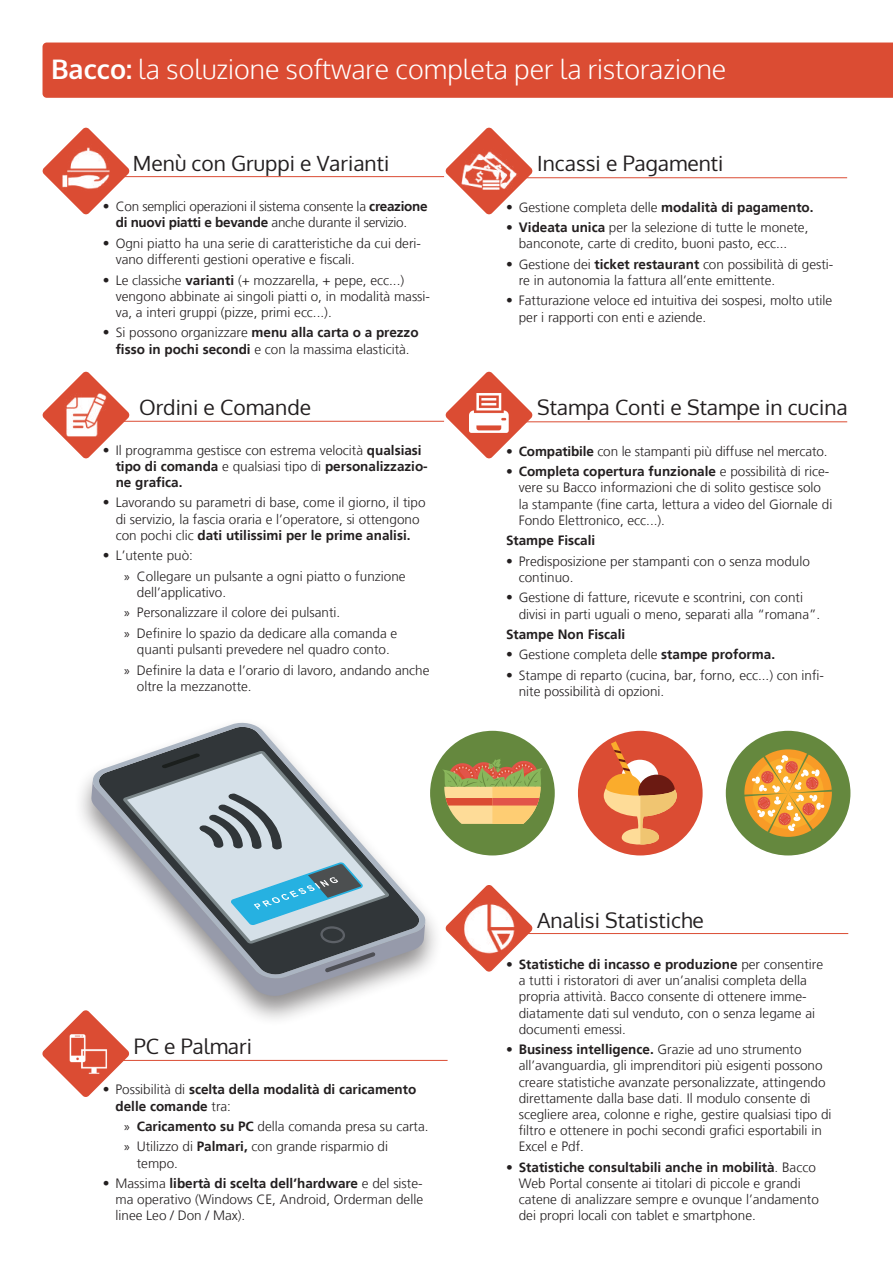
<style>
.page{position:relative;width:893px;height:1263px;background:#fff}
.page>*{position:absolute;margin:0;border:0;box-sizing:border-box;transform-origin:0 0}
.t1{font:300 27px "Oxygen";color:#fff}
.t2{font:21px "Oxygen";color:#231f20}
.t3{font:300 13.5px/16.2px "Frutiger";color:#231f20}
.t4{font:300 13.5px/16.2px "Frutiger";letter-spacing:-.02em;color:#231f20;text-align:center}
.t5{font:700 13.5px/16.2px "Frutiger";color:#231f20}
.s1{font-weight:700}
.s2{font-family:"Myriad Pro";font-weight:400}
.s3{font-weight:300}
</style>
<div class="page">
<div style="left:43px;top:43px;width:850px;height:55px;background:#db4c33"></div>
<hr style="left:83px;top:176px;width:361px;height:1px;background:#db4c33">
<svg style="left:42px;top:127px;width:88px;height:88px"></svg>
<img style="left:62px;top:143px;width:48px;height:49px">
<hr style="left:486px;top:177px;width:361px;height:1px;background:#db4c33">
<svg style="left:445px;top:127px;width:88px;height:88px"></svg>
<img style="left:459px;top:141px;width:60px;height:60px">
<hr style="left:83px;top:421px;width:361px;height:1px;background:#db4c33">
<svg style="left:42px;top:371px;width:88px;height:88px"></svg>
<img style="left:64px;top:393px;width:44px;height:44px">
<hr style="left:486px;top:421px;width:361px;height:1px;background:#db4c33">
<svg style="left:445px;top:371px;width:88px;height:88px"></svg>
<img style="left:467px;top:391px;width:44px;height:44px">
<hr style="left:487px;top:933px;width:361px;height:1px;background:#db4c33">
<svg style="left:445px;top:885px;width:88px;height:87px"></svg>
<img style="left:463px;top:902px;width:52px;height:52px">
<hr style="left:86px;top:1060px;width:362px;height:1px;background:#db4c33">
<svg style="left:42px;top:1021px;width:88px;height:76px"></svg>
<img style="left:67px;top:1032px;width:43px;height:42px">
<div style="left:73px;top:717px;width:370px;height:310px;background:#231f20;opacity:.5"></div>
<svg style="left:91px;top:980px;width:334px;height:16px"></svg>
<svg style="left:90px;top:721px;width:338px;height:259px"></svg>
<svg style="left:123px;top:751px;width:267px;height:193px"></svg>
<svg style="left:127px;top:753px;width:258px;height:188px"></svg>
<svg style="left:199px;top:793px;width:83px;height:56px"></svg>
<svg style="left:325px;top:952px;width:50px;height:20px"></svg>
<svg style="left:231px;top:862px;width:132px;height:81px"></svg>
<div style="left:430px;top:731px;width:125px;height:124px;background:#65883e;border-radius:50%"></div>
<svg style="left:434px;top:758px;width:119px;height:66px"></svg>
<div style="left:578px;top:731px;width:125px;height:124px;background:#db4c33;border-radius:50%"></div>
<svg style="left:604px;top:741px;width:73px;height:106px"></svg>
<div style="left:726px;top:731px;width:124px;height:124px;background:#65883e;border-radius:50%"></div>
<svg style="left:731px;top:742px;width:115px;height:102px"></svg>
<h1 class="t1" style="left:51px;top:52px;width:677px"><span class="s1">Bacco:</span> la soluzione software completa per la ristorazione</h1>
<h2 class="t2" style="left:133px;top:149px;width:258px">Menù con Gruppi e Varianti</h2>
<p class="t4" style="left:103px;top:199px;width:326px">• Con semplici operazioni il sistema consente la <span class="s1">creazione di nuovi piatti e bevande</span> anche durante il servizio.</p>
<p class="t3" style="left:116px;top:235px;width:307px;text-indent:-13px">• Ogni piatto ha una serie di caratteristiche da cui deri&shy;vano differenti gestioni operative e fiscali.</p>
<p class="t3" style="left:116px;top:272px;width:316px;text-indent:-13px">• Le classiche <span class="s1">varianti</span> (+ mozzarella, + pepe, ecc...) vengono abbinate ai singoli piatti o, in modalità massi&shy;va, a interi gruppi (pizze, primi ecc...).</p>
<p class="t3" style="left:103px;top:325px;width:317px;text-align:center">• Si possono organizzare <span class="s1">menu alla carta o a prezzo fisso in pochi secondi</span> e con la massima elasticità.</p>
<h2 class="t2" style="left:139px;top:393px;width:173px">Ordini e Comande</h2>
<p class="t3" style="left:116px;top:442px;width:314px;text-indent:-13px">• Il programma gestisce con estrema velocità <span class="s1">qualsiasi tipo di comanda</span> e qualsiasi tipo di <span class="s1">personalizzazio&shy;ne grafica.</span></p>
<p class="t3" style="left:103px;top:495px;width:324px;text-align:center">• Lavorando su parametri di base, come il giorno, il tipo di servizio, la fascia oraria e l’operatore, si ottengono con pochi clic <span class="s1">dati utilissimi per le prime analisi.</span></p>
<p class="t3" style="left:124px;top:546px;width:283px;line-height:20.4px;text-indent:-21px">• L’utente può:<br><span class="s2">»</span> Collegare un pulsante a ogni piatto o funzione</p>
<p class="t3" style="left:124px;top:582px;width:275px;line-height:20.4px;text-indent:13px">dell’applicativo.<br><span class="s2">»</span> Personalizzare il colore dei pulsanti.<br><span class="s2">»</span> Definire lo spazio da dedicare alla comanda e</p>
<p class="t3" style="left:124px;top:639px;width:307px;line-height:20.4px;text-indent:13px">quanti pulsanti prevedere nel quadro conto.<br><span class="s2">»</span> Definire la data e l’orario di lavoro, andando anche</p>
<p class="t3" style="left:137px;top:678px;width:116px">oltre la mezzanotte.</p>
<h2 class="t2" style="left:537px;top:149px;width:188px">Incassi e Pagamenti</h2>
<p class="t3" style="left:506px;top:199px;width:309px">• Gestione completa delle <span class="s1">modalità di pagamento.</span></p>
<p class="t3" style="left:519px;top:220px;width:291px;text-indent:-13px"><span class="s1">• Videata unica</span> per la selezione di tutte le monete, banconote, carte di credito, buoni pasto, ecc...</p>
<p class="t3" style="left:519px;top:256px;width:316px;text-indent:-13px">• Gestione dei <span class="s1">ticket restaurant</span> con possibilità di gesti&shy;re in autonomia la fattura all’ente emittente.</p>
<p class="t3" style="left:519px;top:293px;width:315px;text-indent:-13px">• Fatturazione veloce ed intuitiva dei sospesi, molto utile per i rapporti con enti e aziende.</p>
<h2 class="t2" style="left:537px;top:393px;width:312px">Stampa Conti e Stampe in cucina</h2>
<p class="t3" style="left:506px;top:443px;width:323px"><span class="s1">• Compatibile</span> con le stampanti più diffuse nel mercato.</p>
<p class="t3" style="left:519px;top:464px;width:315px;text-indent:-13px"><span class="s1">• Completa copertura funzionale</span> e possibilità di rice&shy;vere su Bacco informazioni che di solito gestisce solo la stampante (fine carta, lettura a video del Giornale di Fondo Elettronico, ecc...).</p>
<p class="t5" style="left:506px;top:532px;width:91px">Stampe Fiscali</p>
<p class="t3" style="left:519px;top:553px;width:293px;text-indent:-13px">• Predisposizione per stampanti con o senza modulo continuo.</p>
<p class="t3" style="left:519px;top:590px;width:303px;text-indent:-13px">• Gestione di fatture, ricevute e scontrini, con conti divisi in parti uguali o meno, separati alla “romana”.</p>
<p class="t5" style="left:506px;top:626px;width:121px">Stampe Non Fiscali</p>
<p class="t3" style="left:506px;top:647px;width:271px">• Gestione completa delle <span class="s1">stampe proforma.</span></p>
<p class="t3" style="left:519px;top:667px;width:307px;text-indent:-13px">• Stampe di reparto (cucina, bar, forno, ecc...) con infi&shy;nite possibilità di opzioni.</p>
<h2 class="t2" style="left:134px;top:1032px;width:120px">PC e Palmari</h2>
<p class="t5" style="left:116px;top:1081px;width:302px;text-indent:-13px"><span class="s3">• Possibilità di</span> scelta della modalità di caricamento delle comande <span class="s3">tra:</span></p>
<p class="t3" style="left:124px;top:1116px;width:306px;line-height:20.4px"><span class="s2">»</span> <span class="s1">Caricamento su PC</span> della comanda presa su carta. <span class="s2">»</span> Utilizzo di <span class="s1">Palmari,</span> con grande risparmio di</p>
<p class="t3" style="left:137px;top:1155px;width:43px">tempo.</p>
<p class="t3" style="left:116px;top:1175px;width:309px;text-align:justify;text-indent:-13px">• Massima <span class="s1">libertà di scelta dell’hardware</span> e del siste&shy;ma operativo (Windows CE, Android, Orderman delle linee Leo / Don / Max).</p>
<h2 class="t2" style="left:537px;top:906px;width:168px">Analisi Statistiche</h2>
<p class="t3" style="left:519px;top:956px;width:306px;text-indent:-13px"><span class="s1">• Statistiche di incasso e produzione</span> per consentire a tutti i ristoratori di aver un’analisi completa della propria attività. Bacco consente di ottenere imme&shy;diatamente dati sul venduto, con o senza legame ai documenti emessi.</p>
<p class="t3" style="left:519px;top:1042px;width:314px;text-indent:-13px"><span class="s1">• Business intelligence.</span> Grazie ad uno strumento all’avanguardia, gli imprenditori più esigenti possono creare statistiche avanzate personalizzate, attingendo direttamente dalla base dati. Il modulo consente di scegliere area, colonne e righe, gestire qualsiasi tipo di filtro e ottenere in pochi secondi grafici esportabili in Excel e Pdf.</p>
<p class="t3" style="left:519px;top:1159px;width:302px;text-indent:-13px"><span class="s1">• Statistiche consultabili anche in mobilità</span>. Bacco Web Portal consente ai titolari di piccole e grandi catene di analizzare sempre e ovunque l’andamento dei propri locali con tablet e smartphone.</p>
</div>
